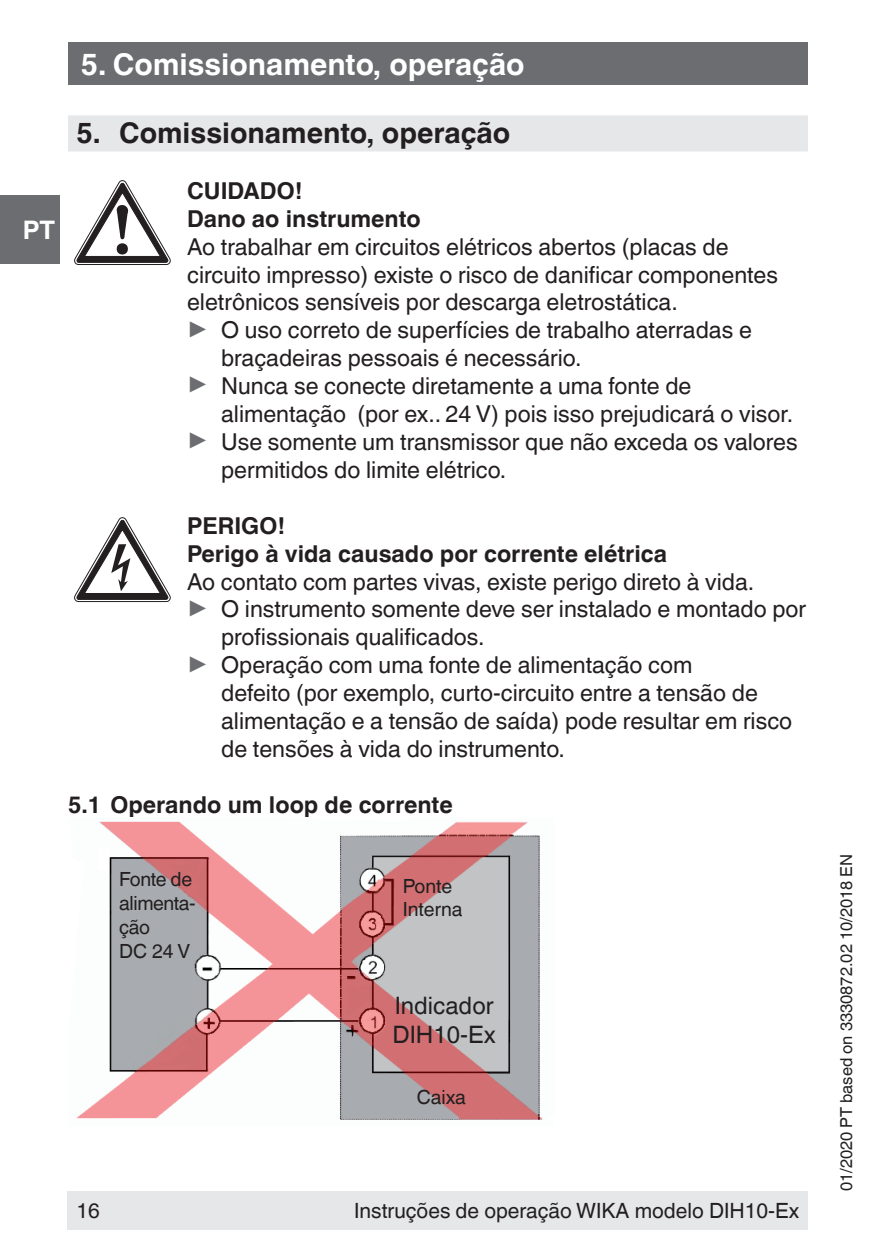
<style>
.page{position:relative;width:893px;height:1259px;background:#fff}
.page>*{position:absolute;margin:0;border:0;box-sizing:border-box;transform-origin:0 0}
.t1{font:700 30px "Helvetica World";color:#fff}
.t2{font:700 28.5px "Helvetica World";color:#231f20}
.t3{font:700 25.5px "Helvetica World";color:#fff}
.t4{font:24px/28.8px "Helvetica World";color:#231f20}
.t5{font:23.4px "Helvetica World";color:#231f20}
.t6{font:700 23.4px/27.9px "Helvetica World";color:#231f20}
.t7{font:21px "Helvetica World";color:#231f20}
.t8{font:19.5px/23.7px "Helvetica World";letter-spacing:-.015em;color:#231f20}
.t9{font:16.5px "Helvetica World";color:#231f20}
.s1{font-size:26.4px;color:#6c6d70}
</style>
<div class="page">
<div style="left:0;top:196px;width:60px;height:68px;background:#6c6d70"></div>
<div style="left:67px;top:1191px;width:741px;height:38px;background:#e6e7e9"></div>
<div style="left:68px;top:43px;width:740px;height:42px;background:#6c6d70"></div>
<div style="left:68px;top:115px;width:740px;height:36px;background:#e6e7e9"></div>
<img style="left:76px;top:821px;width:467px;height:299px">
<svg style="left:74px;top:180px;width:96px;height:85px"></svg>
<svg style="left:74px;top:517px;width:96px;height:85px"></svg>
<p class="t1" style="left:81px;top:47px;width:445px">5. Comissionamento, operação</p>
<p class="t3" style="left:23px;top:215px;width:34px">PT</p>
<p class="t2" style="left:77px;top:116px;width:435px">5. Comissionamento, operação</p>
<p class="t6" style="left:187px;top:177px;width:235px">CUIDADO!<br>Dano ao instrumento</p>
<p class="t5" style="left:187px;top:233px;width:543px">Ao trabalhar em circuitos elétricos abertos (placas de</p>
<p class="t5" style="left:187px;top:261px;width:593px">circuito impresso) existe o risco de danificar componentes</p>
<p class="t5" style="left:187px;top:289px;width:492px">eletrônicos sensíveis por descarga eletrostática.</p>
<p class="t5" style="left:187px;top:316px;width:566px"><span class="s1">▶</span> O uso correto de superfícies de trabalho aterradas e</p>
<p class="t5" style="left:221px;top:344px;width:362px">braçadeiras pessoais é necessário.</p>
<p class="t5" style="left:187px;top:372px;width:506px"><span class="s1">▶</span> Nunca se conecte diretamente a uma fonte de</p>
<p class="t5" style="left:221px;top:400px;width:574px">alimentação (por ex.. 24 V) pois isso prejudicará o visor.</p>
<p class="t5" style="left:187px;top:428px;width:612px"><span class="s1">▶</span> Use somente um transmissor que não exceda os valores</p>
<p class="t5" style="left:221px;top:456px;width:287px">permitidos do limite elétrico.</p>
<p class="t6" style="left:187px;top:511px;width:481px">PERIGO!<br>Perigo à vida causado por corrente elétrica</p>
<p class="t5" style="left:187px;top:568px;width:569px">Ao contato com partes vivas, existe perigo direto à vida.</p>
<p class="t5" style="left:187px;top:595px;width:620px"><span class="s1">▶</span> O instrumento somente deve ser instalado e montado por</p>
<p class="t5" style="left:221px;top:623px;width:265px">profissionais qualificados.</p>
<p class="t5" style="left:187px;top:651px;width:507px"><span class="s1">▶</span> Operação com uma fonte de alimentação com</p>
<p class="t5" style="left:221px;top:679px;width:538px">defeito (por exemplo, curto-circuito entre a tensão de</p>
<p class="t5" style="left:221px;top:707px;width:573px">alimentação e a tensão de saída) pode resultar em risco</p>
<p class="t5" style="left:221px;top:735px;width:345px">de tensões à vida do instrumento.</p>
<p class="t6" style="left:68px;top:790px;width:386px">5.1 Operando um loop de corrente</p>
<p class="t8" style="left:119px;top:868px;width:78px">Fonte de alimenta&shy;ção<br>DC 24 V</p>
<p class="t8" style="left:403px;top:874px;width:61px">Ponte<br>Interna</p>
<p class="t4" style="left:392px;top:991px;width:105px">Indicador<br>DIH10-Ex</p>
<p class="t8" style="left:417px;top:1085px;width:51px">Caixa</p>
<p class="t7" style="left:77px;top:1198px;width:25px">16</p>
<p class="t7" style="left:354px;top:1198px;width:447px">Instruções de operação WIKA modelo DIH10-Ex</p>
<p class="t9" style="left:837px;top:1191px;width:339px;rotate:-90deg">01/2020 PT based on 3330872.02 10/2018 EN</p>
</div>
